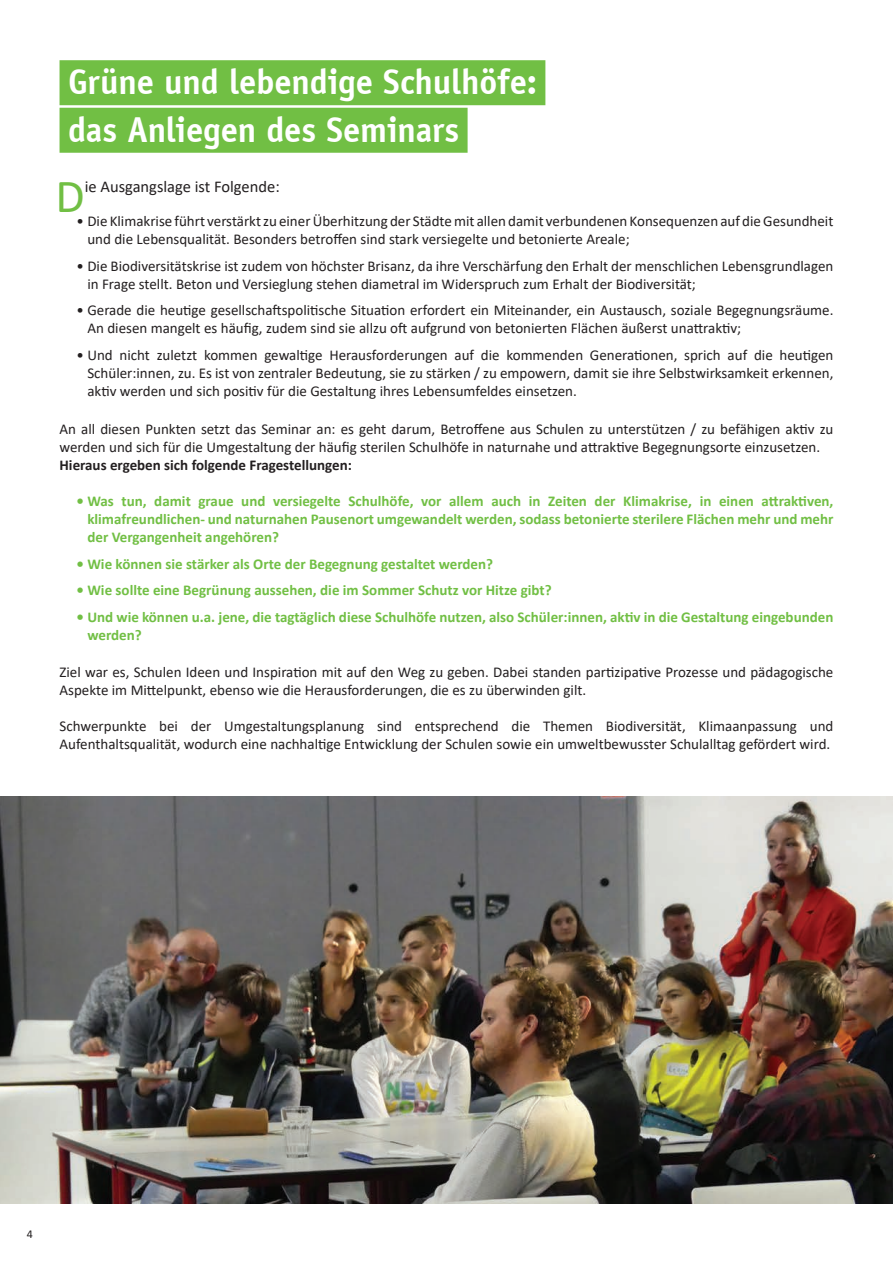
<style>
.page{position:relative;width:893px;height:1263px;background:#fff}
.page>*{position:absolute;margin:0;border:0;box-sizing:border-box;transform-origin:0 0}
.t1{font:47.7px "Calibri";color:#71bf44}
.t2{font:700 36px/47.5px "Officina Sans";letter-spacing:-.005em;color:#fff;scale:.96 1}
.t3{font:16.5px "Calibri";color:#231f20}
.t4{font:15px/18px "Calibri";color:#231f20}
.t5{font:700 15px/18px "Calibri";color:#71bf44;text-align:justify}
.t6{font:700 15px "Calibri";color:#231f20}
.t7{font:12px "Calibri";color:#231f20}
</style>
<div class="page">
<img style="left:0;top:796px;width:893px;height:407px">
<div style="left:60px;top:60px;width:485px;height:45px;background:#71bf44"></div>
<div style="left:60px;top:108px;width:408px;height:45px;background:#71bf44"></div>
<h2 class="t2" style="left:68px;top:58px;width:490px">Grüne und lebendige Schulhöfe: das Anliegen des Seminars</h2>
<h1 class="t1" style="left:56px;top:163px;width:31px">D</h1>
<p class="t3" style="left:85px;top:175px;width:196px">ie Ausgangslage ist Folgende:</p>
<p class="t4" style="left:87px;top:212px;width:747px;text-indent:-11px">• Die Klimakrise führt verstärkt zu einer Überhitzung der Städte mit allen damit verbundenen Konsequenzen auf die Gesundheit und die Lebensqualität. Besonders betroffen sind stark versiegelte und betonierte Areale;</p>
<p class="t4" style="left:87px;top:256px;width:747px;text-indent:-11px">• Die Biodiversitätskrise ist zudem von höchster Brisanz, da ihre Verschärfung den Erhalt der menschlichen Lebensgrundlagen in Frage stellt. Beton und Versieglung stehen diametral im Widerspruch zum Erhalt der Biodiversität;</p>
<p class="t4" style="left:87px;top:301px;width:747px;text-indent:-11px">• Gerade die heutige gesellschaftspolitische Situation erfordert ein Miteinander, ein Austausch, soziale Begegnungsräume.<br>An diesen mangelt es häufig, zudem sind sie allzu oft aufgrund von betonierten Flächen äußerst unattraktiv;</p>
<p class="t4" style="left:87px;top:345px;width:747px;text-align:justify;text-indent:-11px">• Und nicht zuletzt kommen gewaltige Herausforderungen auf die kommenden Generationen, sprich auf die heutigen Schüler:innen, zu. Es ist von zentraler Bedeutung, sie zu stärken / zu empowern, damit sie ihre Selbstwirksamkeit erkennen, aktiv werden und sich positiv für die Gestaltung ihres Lebensumfeldes einsetzen.</p>
<p class="t4" style="left:60px;top:420px;width:775px">An all diesen Punkten setzt das Seminar an: es geht darum, Betroffene aus Schulen zu unterstützen / zu befähigen aktiv zu werden und sich für die Umgestaltung der häufig sterilen Schulhöfe in naturnahe und attraktive Begegnungsorte einzusetzen.</p>
<p class="t6" style="left:60px;top:454px;width:294px">Hieraus ergeben sich folgende Fragestellungen:</p>
<p class="t5" style="left:87px;top:492px;width:748px;text-indent:-11px">• Was tun, damit graue und versiegelte Schulhöfe, vor allem auch in Zeiten der Klimakrise, in einen attraktiven, klimafreundlichen- und naturnahen Pausenort umgewandelt werden, sodass betonierte sterilere Flächen mehr und mehr der Vergangenheit angehören?</p>
<p class="t5" style="left:77px;top:554px;width:418px">• Wie können sie stärker als Orte der Begegnung gestaltet werden?</p>
<p class="t5" style="left:77px;top:581px;width:477px">• Wie sollte eine Begrünung aussehen, die im Sommer Schutz vor Hitze gibt?</p>
<p class="t5" style="left:87px;top:607px;width:747px;text-indent:-11px">• Und wie können u.a. jene, die tagtäglich diese Schulhöfe nutzen, also Schüler:innen, aktiv in die Gestaltung eingebunden werden?</p>
<p class="t4" style="left:60px;top:662px;width:775px">Ziel war es, Schulen Ideen und Inspiration mit auf den Weg zu geben. Dabei standen partizipative Prozesse und pädagogische<br>Aspekte im Mittelpunkt, ebenso wie die Herausforderungen, die es zu überwinden gilt.</p>
<p class="t4" style="left:60px;top:716px;width:775px">Schwerpunkte bei der Umgestaltungsplanung sind entsprechend die Themen Biodiversität, Klimaanpassung und<br>Aufenthaltsqualität, wodurch eine nachhaltige Entwicklung der Schulen sowie ein umweltbewusster Schulalltag gefördert wird.</p>
<p class="t7" style="left:27px;top:1225px;width:8px">4</p>
</div>
